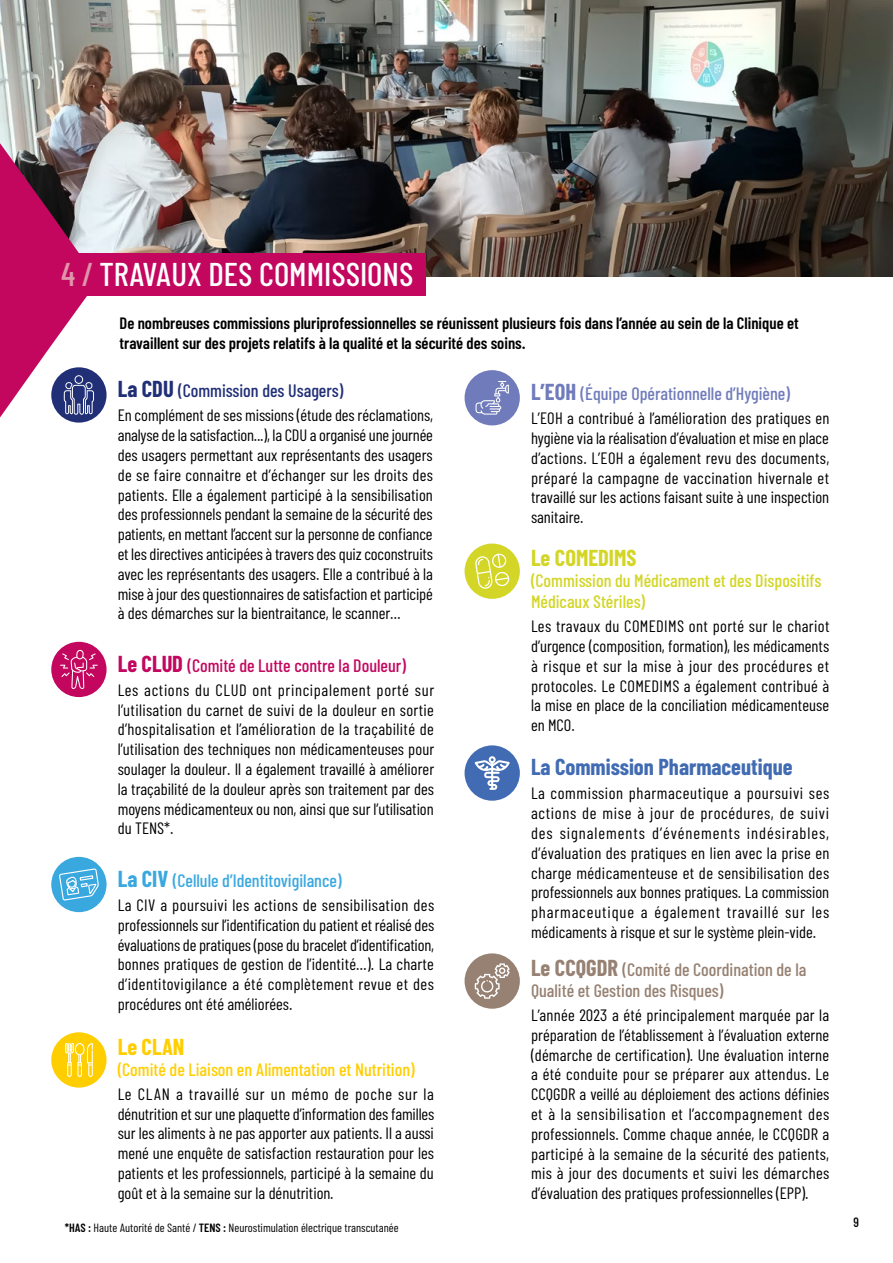
<style>
.page{position:relative;width:893px;height:1263px;background:#fff}
.page>*{position:absolute;margin:0;border:0;box-sizing:border-box;transform-origin:0 0}
.t1{font:500 33px "Barlow Condensed";color:#fff}
.t2{font:700 22.5px "Barlow Condensed";color:#416bb2}
.t3{font:700 22.5px "Barlow Condensed";color:#d3d626}
.t4{font:700 22.5px "Barlow Condensed";color:#ffce00}
.t5{font:500 18px/21px "Barlow Condensed";color:#968172}
.t6{font:500 18px/21px "Barlow Condensed";color:#d3d626}
.t7{font:500 18px "Barlow Condensed";color:#ffce00}
.t8{font:500 18px "Barlow Condensed";color:#707bbb}
.t9{font:500 18px "Barlow Condensed";color:#c3075f}
.t10{font:500 18px "Barlow Condensed";color:#39a8df}
.t11{font:500 18px "Barlow Condensed";color:#202f76}
.t12{font:16.5px/19.8px "Barlow Condensed";color:#000;text-align:justify}
.t13{font:600 16.5px/19.8px "Barlow Condensed";color:#000}
.t14{font:500 13.5px "Barlow Condensed";color:#000}
.t15{font:12px "Barlow Condensed";color:#000}
.s1{color:#e095ab}
.s2{font-weight:700;font-size:22.5px}
.s3{font-weight:600}
</style>
<div class="page">
<img style="left:0;top:0;width:893px;height:276px">
<div style="left:51px;top:857px;width:56px;height:55px;background:#39a8df;border-radius:50%"></div>
<svg style="left:59px;top:868px;width:41px;height:41px"></svg>
<div style="left:465px;top:953px;width:55px;height:56px;background:#968172;border-radius:50%"></div>
<svg style="left:475px;top:963px;width:35px;height:36px"></svg>
<div style="left:465px;top:745px;width:55px;height:56px;background:#416bb2;border-radius:50%"></div>
<svg style="left:475px;top:756px;width:35px;height:34px"></svg>
<div style="left:465px;top:543px;width:55px;height:56px;background:#d3d626;border-radius:50%"></div>
<svg style="left:475px;top:553px;width:35px;height:36px"></svg>
<div style="left:465px;top:370px;width:55px;height:55px;background:#707bbb;border-radius:50%"></div>
<svg style="left:475px;top:381px;width:34px;height:34px"></svg>
<div style="left:51px;top:1032px;width:56px;height:55px;background:#ffce00;border-radius:50%"></div>
<svg style="left:65px;top:1043px;width:28px;height:34px"></svg>
<div style="left:51px;top:642px;width:56px;height:55px;background:#c3075f;border-radius:50%"></div>
<svg style="left:60px;top:650px;width:38px;height:39px"></svg>
<div style="left:50px;top:253px;width:375px;height:43px;background:#c3075f"></div>
<svg style="left:51px;top:367px;width:56px;height:56px"></svg>
<svg style="left:0;top:143px;width:98px;height:274px"></svg>
<h1 class="t1" style="left:61px;top:254px;width:354px"><span class="s1">4 /</span> TRAVAUX DES COMMISSIONS</h1>
<p class="t13" style="left:120px;top:313px;width:681px">De nombreuses commissions pluriprofessionnelles se réunissent plusieurs fois dans l’année au sein de la Clinique et travaillent sur des projets relatifs à la qualité et la sécurité des soins.</p>
<p class="t11" style="left:118px;top:380px;width:227px"><span class="s2">La CDU</span> (Commission des Usagers)</p>
<p class="t12" style="left:118px;top:405px;width:317px">En complément de ses missions (étude des réclamations, analyse de la satisfaction...), la CDU a organisé une journée des usagers permettant aux représentants des usagers de se faire connaitre et d’échanger sur les droits des patients. Elle a également participé à la sensibilisation des professionnels pendant la semaine de la sécurité des patients, en mettant l’accent sur la personne de confiance et les directives anticipées à travers des quiz coconstruits avec les représentants des usagers. Elle a contribué à la mise à jour des questionnaires de satisfaction et participé à des démarches sur la bientraitance, le scanner…</p>
<p class="t9" style="left:118px;top:654px;width:290px"><span class="s2">Le CLUD</span> (Comité de Lutte contre la Douleur)</p>
<p class="t12" style="left:118px;top:680px;width:318px">Les actions du CLUD ont principalement porté sur l’utilisation du carnet de suivi de la douleur en sortie d’hospitalisation et l’amélioration de la traçabilité de l’utilisation des techniques non médicamenteuses pour soulager la douleur. Il a également travaillé à améliorer la traçabilité de la douleur après son traitement par des moyens médicamenteux ou non, ainsi que sur l’utilisation du TENS*.</p>
<p class="t10" style="left:118px;top:869px;width:225px"><span class="s2">La CIV</span> (Cellule d’Identitovigilance)</p>
<p class="t12" style="left:118px;top:895px;width:318px">La CIV a poursuivi les actions de sensibilisation des professionnels sur l’identification du patient et réalisé des évaluations de pratiques (pose du bracelet d’identification, bonnes pratiques de gestion de l’identité…). La charte d’identitovigilance a été complètement revue et des procédures ont été améliorées.</p>
<h2 class="t4" style="left:118px;top:1031px;width:68px">Le CLAN</h2>
<p class="t7" style="left:118px;top:1058px;width:298px">(Comité de Liaison en Alimentation et Nutrition)</p>
<p class="t12" style="left:118px;top:1084px;width:318px">Le CLAN a travaillé sur un mémo de poche sur la dénutrition et sur une plaquette d’information des familles sur les aliments à ne pas apporter aux patients. Il a aussi mené une enquête de satisfaction restauration pour les patients et les professionnels, participé à la semaine du goût et à la semaine sur la dénutrition.</p>
<p class="t15" style="left:65px;top:1221px;width:335px"><span class="s3">*HAS :</span> Haute Autorité de Santé / <span class="s3">TENS :</span> Neurostimulation électrique transcutanée</p>
<p class="t8" style="left:531px;top:382px;width:260px"><span class="s2">L’EOH</span> (Équipe Opérationnelle d’Hygiène)</p>
<p class="t12" style="left:531px;top:408px;width:300px">L’EOH a contribué à l’amélioration des pratiques en hygiène via la réalisation d’évaluation et mise en place d’actions. L’EOH a également revu des documents, préparé la campagne de vaccination hivernale et travaillé sur les actions faisant suite à une inspection sanitaire.</p>
<h2 class="t3" style="left:531px;top:542px;width:107px">Le COMEDIMS</h2>
<p class="t6" style="left:531px;top:570px;width:292px">(Commission du Médicament et des Dispositifs<br>Médicaux Stériles)</p>
<p class="t12" style="left:531px;top:616px;width:300px">Les travaux du COMEDIMS ont porté sur le chariot d’urgence (composition, formation), les médicaments à risque et sur la mise à jour des procédures et protocoles. Le COMEDIMS a également contribué à la mise en place de la conciliation médicamenteuse en MCO.</p>
<h2 class="t2" style="left:531px;top:751px;width:263px">La Commission Pharmaceutique</h2>
<p class="t12" style="left:531px;top:783px;width:300px">La commission pharmaceutique a poursuivi ses actions de mise à jour de procédures, de suivi des signalements d’événements indésirables, d’évaluation des pratiques en lien avec la prise en charge médicamenteuse et de sensibilisation des professionnels aux bonnes pratiques. La commission pharmaceutique a également travaillé sur les médicaments à risque et sur le système plein-vide.</p>
<p class="t5" style="left:531px;top:958px;width:277px"><span class="s2">Le CCQGDR</span> (Comité de Coordination de la<br>Qualité et Gestion des Risques)</p>
<p class="t12" style="left:531px;top:1005px;width:300px">L’année 2023 a été principalement marquée par la préparation de l’établissement à l’évaluation externe (démarche de certification). Une évaluation interne a été conduite pour se préparer aux attendus. Le CCQGDR a veillé au déploiement des actions définies et à la sensibilisation et l’accompagnement des professionnels. Comme chaque année, le CCQGDR a participé à la semaine de la sécurité des patients, mis à jour des documents et suivi les démarches d’évaluation des pratiques professionnelles (EPP).</p>
<p class="t14" style="left:853px;top:1214px;width:7px">9</p>
</div>
